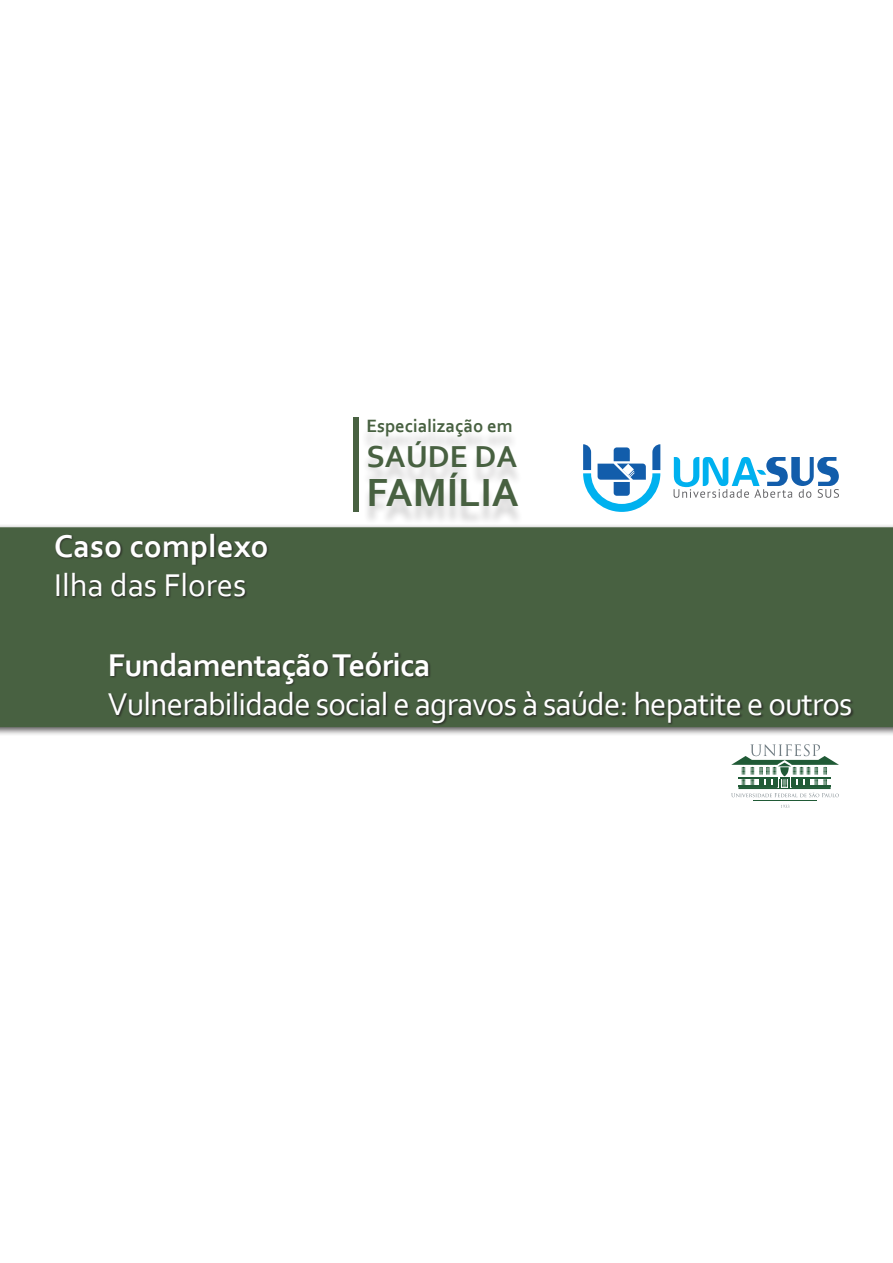
<style>
.page{position:relative;width:893px;height:1263px;background:#fff}
.page>*{position:absolute;margin:0;border:0;box-sizing:border-box;transform-origin:0 0}
.Título_da_folha{font:700 41.1px "Corbel";color:#486141}
.Cabeçalho_2{font:33px "Corbel";letter-spacing:-.025em;color:#fff}
.Cabeçalho_2-2{font:700 33px "Corbel";letter-spacing:-.025em;color:#fff}
.Cabeçalho{font:33px "Corbel";color:#fff}
.Cabeçalho-2{font:700 33px "Corbel";color:#fff}
.Título_da_folha-2{font:700 31.8px "Corbel";color:#486141}
.Título_da_folha-3{font:700 18.75px "Corbel";color:#486141}
</style>
<div class="page">
<div style="left:0;top:524px;width:893px;height:213px;background:#231f20;opacity:.75"></div>
<div style="left:0;top:527px;width:893px;height:200px;background:#486141"></div>
<svg style="left:781px;top:805px;width:8px;height:3px"></svg>
<hr style="left:754px;top:801px;width:63px;height:1px;background:#205a36">
<svg style="left:731px;top:744px;width:108px;height:53px"></svg>
<div style="left:353px;top:418px;width:5px;height:94px;background:#486141"></div>
<div style="left:361px;top:426px;width:163px;height:100px;background:#231f20;opacity:.2"></div>
<svg style="left:583px;top:444px;width:77px;height:68px"></svg>
<svg style="left:674px;top:457px;width:165px;height:41px"></svg>
<div style="left:55px;top:533px;width:800px;height:193px;background:#231f20;opacity:.75"></div>
<p class="Cabeçalho-2" style="left:54px;top:525px;width:216px">Caso complexo</p>
<p class="Cabeçalho" style="left:54px;top:565px;width:194px">Ilha das Flores</p>
<p class="Título_da_folha-3" style="left:366px;top:414px;width:148px">Especialização em</p>
<p class="Título_da_folha-2" style="left:366px;top:436px;width:152px">SAÚDE DA</p>
<p class="Título_da_folha" style="left:366px;top:467px;width:154px">FAMÍLIA</p>
<p class="Cabeçalho_2-2" style="left:108px;top:644px;width:324px">Fundamentação Teórica</p>
<p class="Cabeçalho_2" style="left:108px;top:684px;width:746px">Vulnerabilidade social e agravos à saúde: hepatite e outros</p>
</div>
